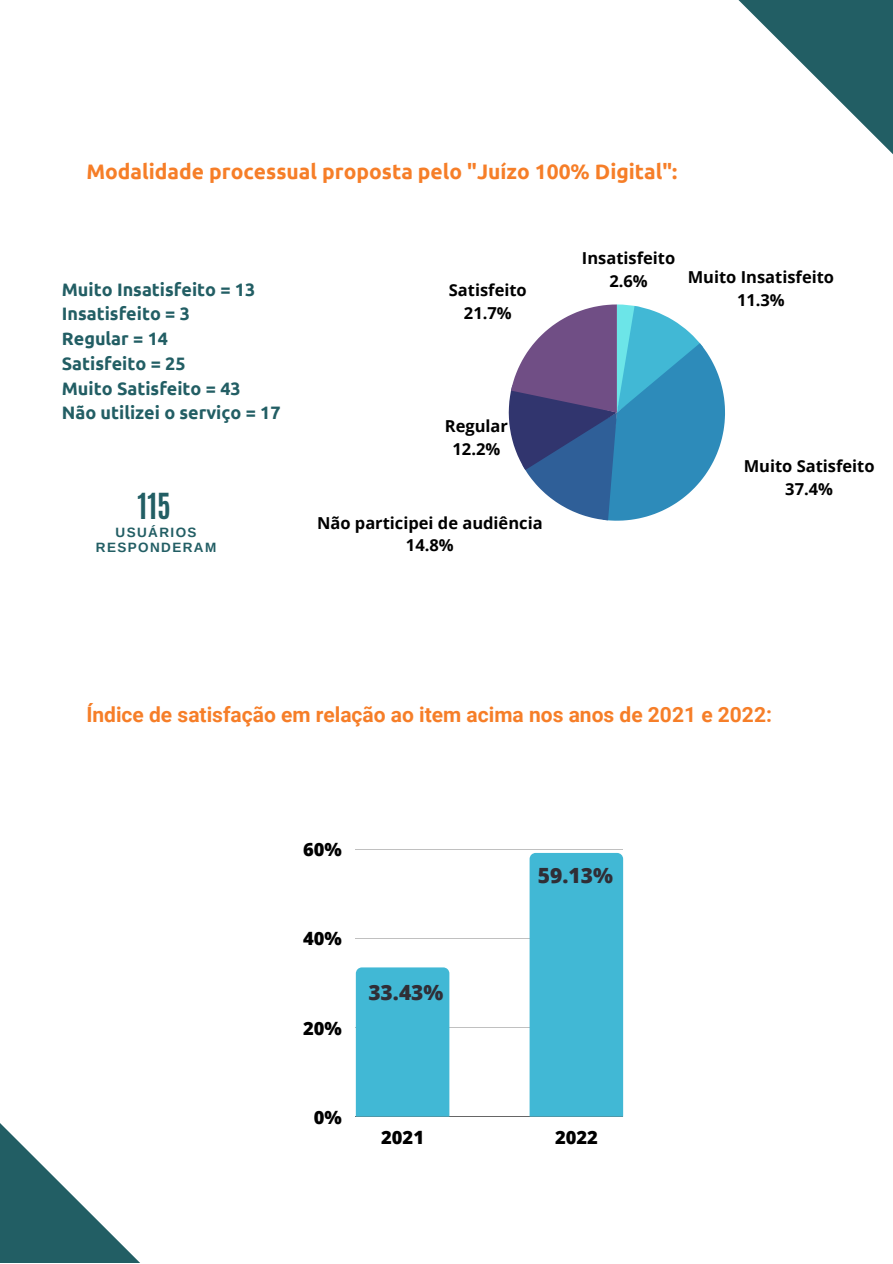
<style>
.page{position:relative;width:893px;height:1264px;background:#fff}
.page>*{position:absolute;margin:0;border:0;box-sizing:border-box;transform-origin:0 0}
.t1{font:700 30px "Antonio";color:#225e64}
.t2{font:700 21px "Roboto";color:#f67e28}
.t3{font:700 21px "Ubuntu";color:#f67e28}
.t4{font:800 21px "Open Sans";color:#302e36}
.t5{font:800 18.3px "Open Sans";color:#000}
.t6{font:700 18px/24.8px "Ubuntu";color:#225e64}
.t7{font:700 16.5px/22.8px "Open Sans";color:#000;text-align:center}
.t8{font:700 13.5px/14.5px "Arimo";letter-spacing:.105em;color:#225e64;text-align:center}
</style>
<div class="page">
<svg style="left:0;top:849px;width:356px;height:413px"></svg>
<svg style="left:508px;top:304px;width:217px;height:216px"></svg>
<svg style="left:738px;top:0;width:154px;height:153px"></svg>
<hr style="left:356px;top:849px;width:267px;height:1px;background:#000">
<hr style="left:356px;top:938px;width:267px;height:1px;background:#000">
<hr style="left:356px;top:1027px;width:267px;height:1px;background:#000">
<hr style="left:356px;top:1116px;width:267px;height:1px;background:#000">
<div style="left:356px;top:967px;width:93px;height:149px;background:#41b8d5"></div>
<div style="left:529px;top:853px;width:94px;height:263px;background:#41b8d5"></div>
<p class="t3" style="left:86px;top:159px;width:592px">Modalidade processual proposta pelo "Juízo 100% Digital":</p>
<p class="t6" style="left:62px;top:276px;width:220px">Muito Insatisfeito = 13<br>Insatisfeito = 3<br>Regular = 14<br>Satisfeito = 25<br>Muito Satisfeito = 43<br>Não utilizei o serviço = 17</p>
<h1 class="t1" style="left:137px;top:485px;width:35px">115</h1>
<p class="t8" style="left:96px;top:525px;width:122px">USUÁRIOS<br>RESPONDERAM</p>
<p class="t7" style="left:449px;top:278px;width:79px">Satisfeito<br>21.7%</p>
<p class="t7" style="left:445px;top:414px;width:65px">Regular<br>12.2%</p>
<p class="t7" style="left:317px;top:511px;width:227px">Não participei de audiência<br>14.8%</p>
<p class="t7" style="left:582px;top:247px;width:95px">Insatisfeito<br>2.6%</p>
<p class="t7" style="left:687px;top:265px;width:148px">Muito Insatisfeito<br>11.3%</p>
<p class="t7" style="left:743px;top:454px;width:132px">Muito Satisfeito<br>37.4%</p>
<p class="t2" style="left:86px;top:703px;width:687px">Índice de satisfação em relação ao item acima nos anos de 2021 e 2022:</p>
<p class="t5" style="left:303px;top:836px;width:40px">60%</p>
<p class="t5" style="left:303px;top:925px;width:40px">40%</p>
<p class="t5" style="left:303px;top:1014px;width:40px">20%</p>
<p class="t4" style="left:368px;top:977px;width:77px">33.43%</p>
<p class="t4" style="left:537px;top:860px;width:77px">59.13%</p>
<p class="t5" style="left:314px;top:1104px;width:30px">0%</p>
<p class="t5" style="left:381px;top:1124px;width:44px">2021</p>
<p class="t5" style="left:555px;top:1124px;width:44px">2022</p>
</div>
